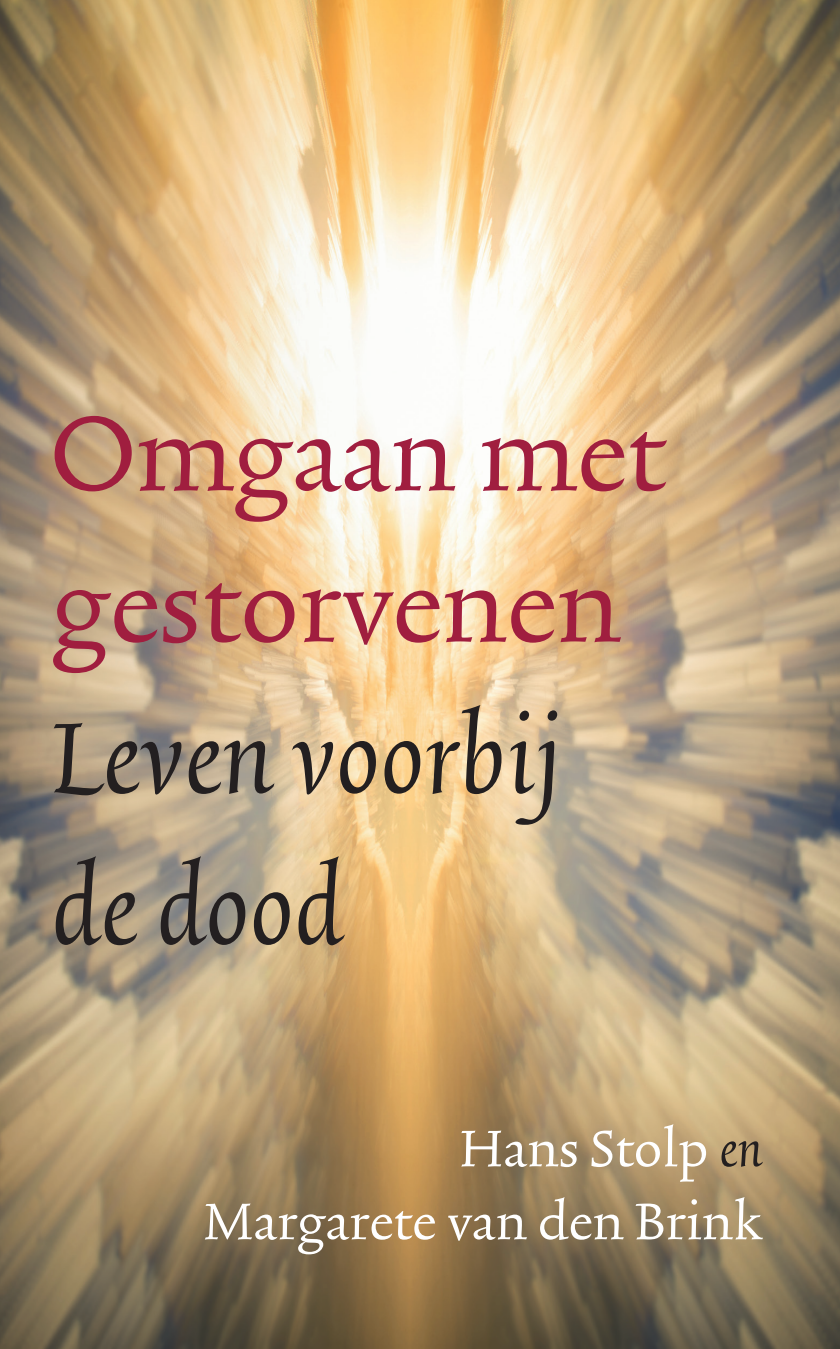
<style>
.page{position:relative;width:840px;height:1349px;background:#fff}
.page>*{position:absolute;margin:0;border:0;box-sizing:border-box;transform-origin:0 0}
.t1{font:126px/151.2px "Trinite No 2 Rom Wid";color:#a01e3f}
.t2{font:italic 126px/151.2px "Trinite No 2";color:#231f20}
.t3{font:60.75px/72.9px "Trinite No 2 Rom Wid";color:#fff;text-align:right}
.s1{font-family:"Trinite No 2";font-style:italic;color:#231f20}
</style>
<div class="page">
<img style="left:0;top:0;width:840px;height:1348px">
<h1 class="t1" style="left:51px;top:386px;width:615px">Omgaan met gestorvenen</h1>
<h1 class="t2" style="left:51px;top:689px;width:512px">Leven voorbij de dood</h1>
<p class="t3" style="left:204px;top:1116px;width:559px">Hans Stolp <span class="s1">en<br></span>Margarete van den Brink</p>
</div>
